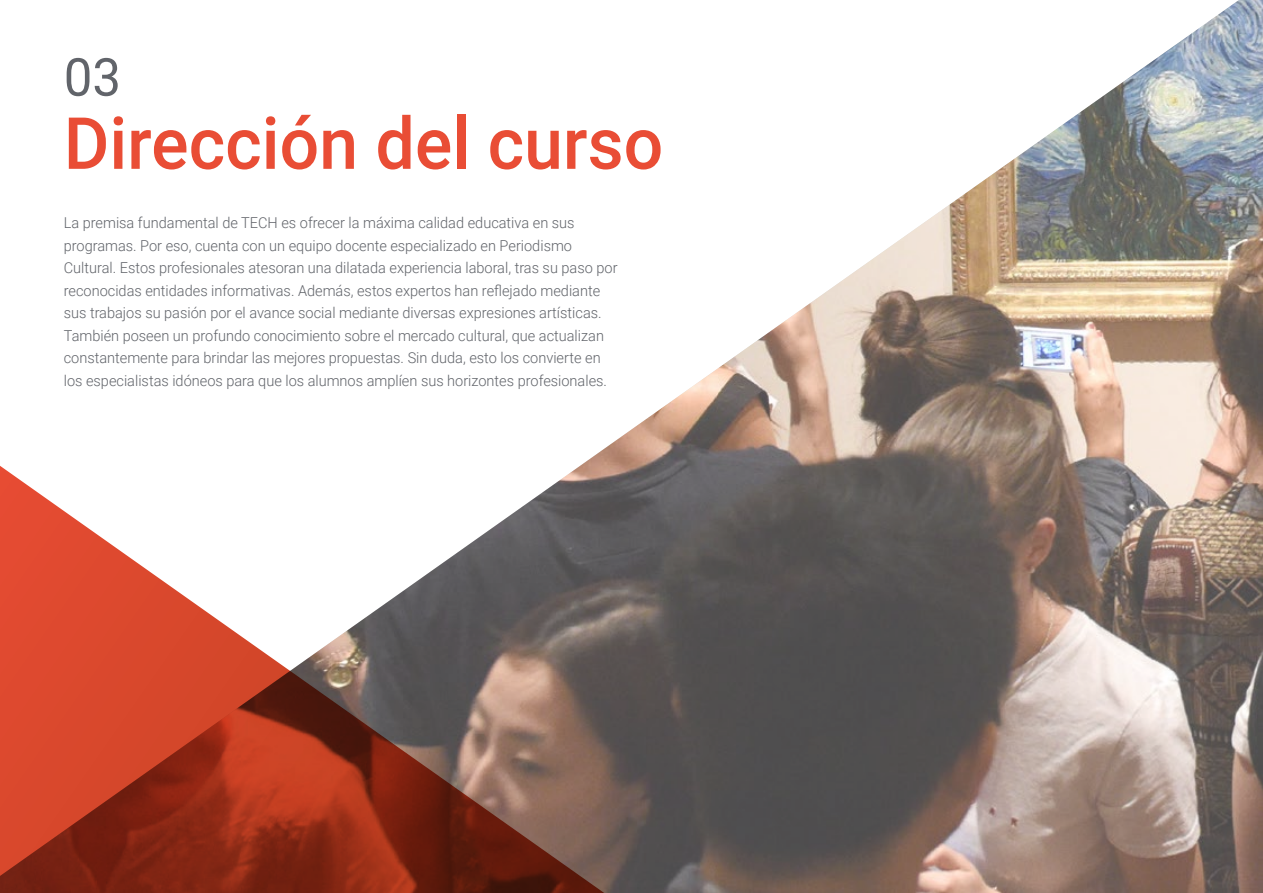
<style>
.page{position:relative;width:1263px;height:893px;background:#fff}
.page>*{position:absolute;margin:0;border:0;box-sizing:border-box;transform-origin:0 0}
.t1{font:500 72px "Roboto";color:#e94d35}
.t2{font:52.5px "Roboto";color:#61646a}
.t3{font:300 15px/22.5px "Roboto";color:#61646a}
</style>
<div class="page">
<img style="left:601px;top:0;width:662px;height:893px">
<svg style="left:0;top:451px;width:640px;height:442px"></svg>
<h2 class="t2" style="left:64px;top:40px;width:59px">03</h2>
<h1 class="t1" style="left:64px;top:93px;width:601px">Dirección del curso</h1>
<p class="t3" style="left:64px;top:211px;width:555px">La premisa fundamental de TECH es ofrecer la máxima calidad educativa en sus programas. Por eso, cuenta con un equipo docente especializado en Periodismo Cultural. Estos profesionales atesoran una dilatada experiencia laboral, tras su paso por reconocidas entidades informativas. Además, estos expertos han reflejado mediante sus trabajos su pasión por el avance social mediante diversas expresiones artísticas.<br>También poseen un profundo conocimiento sobre el mercado cultural, que actualizan constantemente para brindar las mejores propuestas. Sin duda, esto los convierte en los especialistas idóneos para que los alumnos amplíen sus horizontes profesionales.</p>
</div>
